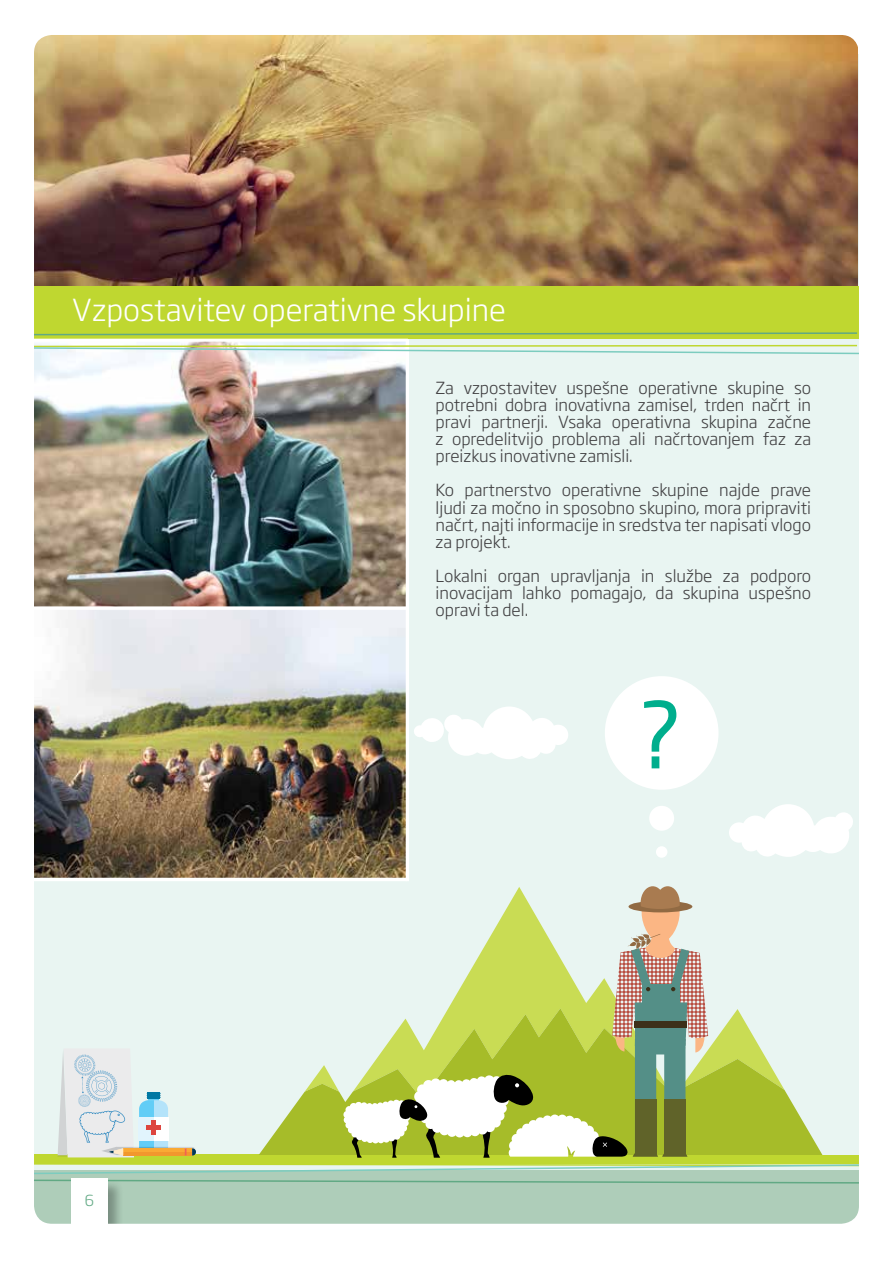
<style>
.page{position:relative;width:893px;height:1263px;background:#fff}
.page>*{position:absolute;margin:0;border:0;box-sizing:border-box;transform-origin:0 0}
.t1{font:86.7px "Soho Gothic Std";color:#00ae8d}
.t2{font:300 30px "Soho Gothic Pro";color:#fff}
.t3{font:300 16.5px/17.1px "Soho Gothic Pro";color:#414042;text-align:justify}
.t4{font:300 15px "Soho Gothic Pro";color:#61a984}
</style>
<div class="page">
<img style="left:34px;top:35px;width:825px;height:1189px">
<h2 class="t2" style="left:72px;top:287px;width:435px">Vzpostavitev operativne skupine</h2>
<p class="t3" style="left:436px;top:378px;width:377px">Za vzpostavitev uspešne operativne skupine so potrebni dobra inovativna zamisel, trden načrt in pravi partnerji. Vsaka operativna skupina začne z opredelitvijo problema ali načrtovanjem faz za preizkus inovativne zamisli.</p>
<p class="t3" style="left:436px;top:481px;width:377px">Ko partnerstvo operativne skupine najde prave ljudi za močno in sposobno skupino, mora pripraviti načrt, najti informacije in sredstva ter napisati vlogo za projekt.</p>
<p class="t3" style="left:436px;top:566px;width:377px">Lokalni organ upravljanja in službe za podporo inovacijam lahko pomagajo, da skupina uspešno opravi ta del.</p>
<p class="t4" style="left:85px;top:1188px;width:11px">6</p>
<h1 class="t1" style="left:641px;top:682px;width:42px">?</h1>
</div>
